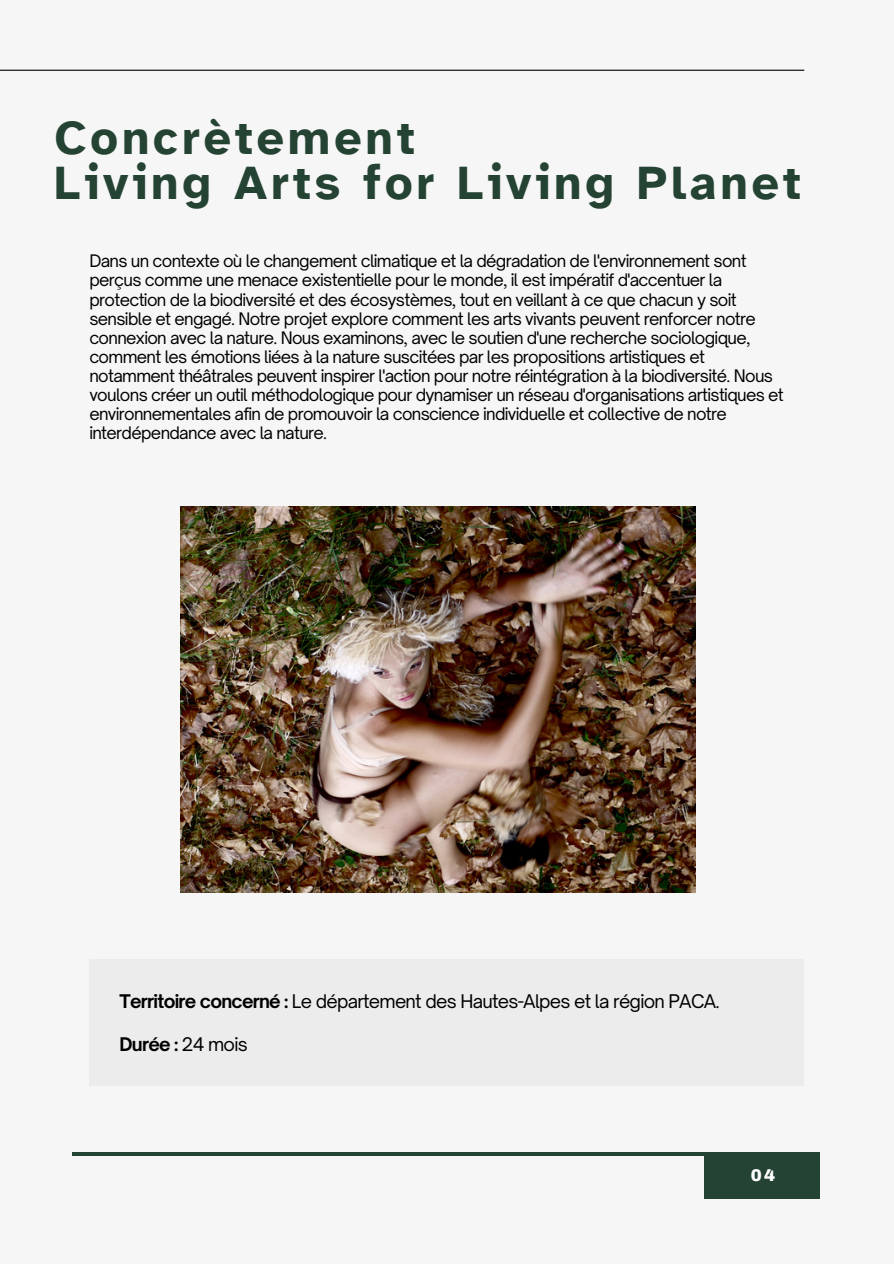
<style>
.page{position:relative;width:894px;height:1264px;background:#fff}
.page>*{position:absolute;margin:0;border:0;box-sizing:border-box;transform-origin:0 0}
.t1{font:700 48px/45px "Atkinson Hyperlegible";letter-spacing:.08em;color:#244333}
.t2{font:18px "Open Sauce One";letter-spacing:-.04em;color:#000}
.t3{font:700 18px "Open Sauce One";letter-spacing:-.04em;color:#000}
.t4{font:16.5px/19.2px "Open Sauce One";letter-spacing:-.04em;color:#000}
.t5{font:900 16.5px "Archivo";color:#fff}
.s1{font-weight:700}
.s2{font-weight:400}
</style>
<div class="page">
<div style="left:0;top:0;width:893px;height:1263px;background:#f6f6f6"></div>
<hr style="left:0;top:70px;width:804px;height:1px;background:#000">
<div style="left:704px;top:1152px;width:115px;height:46px;background:#244333"></div>
<hr style="left:72px;top:1152px;width:747px;height:3px;background:#244333">
<img style="left:180px;top:507px;width:515px;height:385px">
<div style="left:89px;top:959px;width:714px;height:127px;background:#ececec"></div>
<h1 class="t1" style="left:54px;top:115px;width:747px">Concrètement<br>Living Arts for Living Planet</h1>
<p class="t4" style="left:89px;top:251px;width:695px">Dans un contexte où le changement climatique et la dégradation de l'environnement sont perçus comme une menace existentielle pour le monde, il est impératif d'accentuer la protection de la biodiversité et des écosystèmes, tout en veillant à ce que chacun y soit sensible et engagé. Notre projet explore comment les arts vivants peuvent renforcer notre connexion avec la nature. Nous examinons, avec le soutien d'une recherche sociologique, comment les émotions liées à la nature suscitées par les propositions artistiques et notamment théâtrales peuvent inspirer l'action pour notre réintégration à la biodiversité. Nous voulons créer un outil méthodologique pour dynamiser un réseau d'organisations artistiques et environnementales afin de promouvoir la conscience individuelle et collective de notre interdépendance avec la nature.</p>
<p class="t2" style="left:119px;top:989px;width:601px"><span class="s1">Territoire concerné :</span> Le département des Hautes-Alpes et la région PACA.</p>
<p class="t3" style="left:119px;top:1031px;width:130px">Durée : <span class="s2">24 mois</span></p>
<p class="t5" style="left:750px;top:1165px;width:26px">04</p>
</div>
